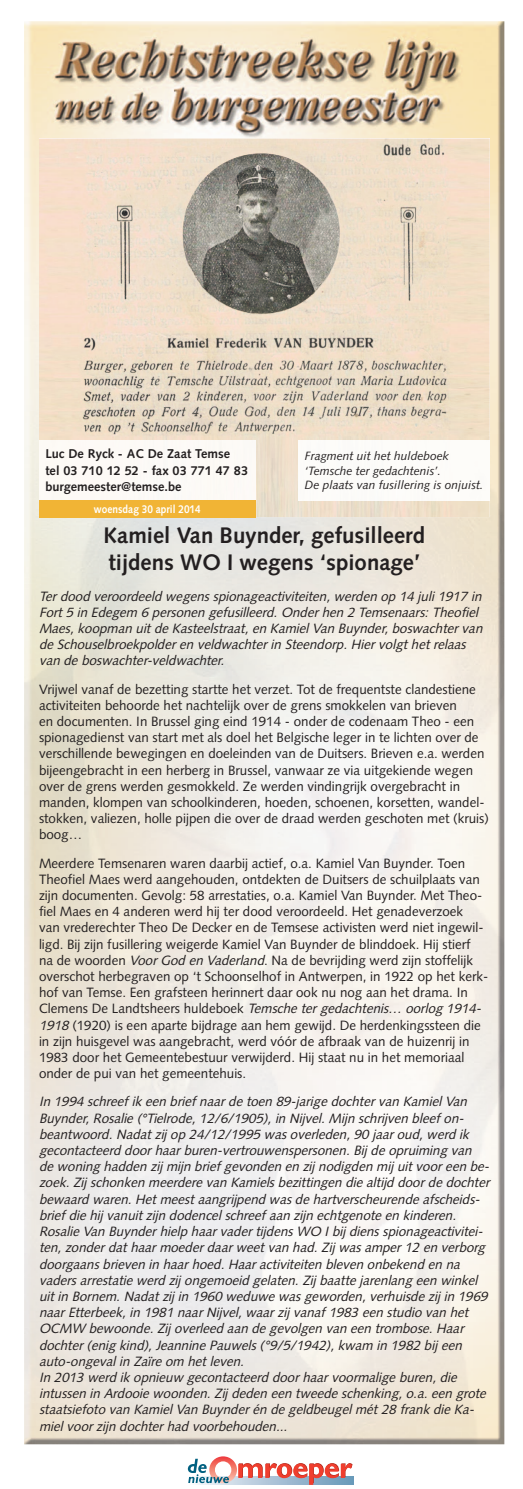
<style>
.page{position:relative;width:523px;height:1489px;background:#fff}
.page>*{position:absolute;margin:0;border:0;box-sizing:border-box;transform-origin:0 0}
.t1{font:700 22.5px/27px "Syntax LT Std";color:#231f20}
.t2{font:italic 13.5px/16.2px "Syntax LT Std";color:#231f20}
.t3{font:13.5px/16.2px "Syntax LT Std";color:#231f20}
.t4{font:700 12.75px/16.5px "Syntax LT Std";color:#231f20}
.t5{font:italic 12px/14.4px "Syntax LT Std";color:#231f20}
.t6{font:700 11.25px "Syntax LT Std";color:#fff;scale:.9 1}
.s1{font-style:italic}
</style>
<div class="page">
<img style="left:24px;top:21px;width:480px;height:1423px">
<img style="left:39px;top:138px;width:451px;height:379px">
<img style="left:298px;top:440px;width:192px;height:60px">
<div style="left:39px;top:440px;width:217px;height:60px;background:#fdfaf6"></div>
<div style="left:39px;top:500px;width:217px;height:17px;background:#f1b435"></div>
<div style="left:188px;top:1476px;width:166px;height:8px;background:#6899b9"></div>
<svg style="left:188px;top:1456px;width:165px;height:28px"></svg>
<p class="t4" style="left:45px;top:446px;width:204px">Luc De Ryck - AC De Zaat Temse<br>tel 03 710 12 52 - fax 03 771 47 83 burgemeester@temse.be</p>
<p class="t6" style="left:94px;top:502px;width:120px">woensdag 30 april 2014</p>
<p class="t5" style="left:305px;top:449px;width:180px">Fragment uit het huldeboek ‘Temsche ter gedachtenis’.<br>De plaats van fusillering is onjuist.</p>
<h1 class="t1" style="left:104px;top:521px;width:323px">Kamiel Van Buynder, gefusilleerd tijdens WO I wegens ‘spionage’</h1>
<p class="t2" style="left:39px;top:588px;width:448px">Terdood veroordeeld wegensspionageactiviteiten,werden op 14 juli1917 in Fort5 in Edegem 6 personen gefusilleerd.Onderhen 2 Temsenaars:Theofiel Maes,koopman uitde Kasteelstraat,en KamielVan Buynder,boswachtervan de Schouselbroekpolderen veldwachterin Steendorp.Hiervolgthetrelaas van de boswachter-veldwachter.</p>
<p class="t3" style="left:39px;top:680px;width:451px">Vrijwel vanaf de bezetting startte het verzet. Tot de frequentste clandestiene activiteiten behoorde het nachtelijk over de grens smokkelen van brieven<br>en documenten. In Brussel ging eind 1914 - onder de codenaam Theo - een spionagedienst van start met als doel het Belgische leger in te lichten over de verschillende bewegingen en doeleinden van de Duitsers. Brieven e.a. werden bijeengebracht in een herberg in Brussel, vanwaar ze via uitgekiende wegen over de grens werden gesmokkeld. Ze werden vindingrijk overgebracht in manden, klompen van schoolkinderen, hoeden, schoenen, korsetten, wandel&shy;stokken, valiezen, holle pijpen die over de draad werden geschoten met (kruis) boog…</p>
<p class="t3" style="left:39px;top:854px;width:451px">Meerdere Temsenaren waren daarbij actief, o.a. Kamiel Van Buynder. Toen Theofiel Maes werd aangehouden, ontdekten de Duitsers de schuilplaats van zijn documenten. Gevolg: 58 arrestaties, o.a. Kamiel Van Buynder. Met Theo&shy;fiel Maes en 4 anderen werd hij ter dood veroordeeld. Het genadeverzoek<br>van vrederechter Theo De Decker en de Temsese activisten werd niet ingewil&shy;ligd. Bij zijn fusillering weigerde Kamiel Van Buynder de blinddoek. Hij stierf<br>na de woorden <span class="s1">VoorGod en Vaderland</span>. Na de bevrijding werd zijn stoffelijk overschot herbegraven op ‘t Schoonselhof in Antwerpen, in 1922 op het kerk&shy;hof van Temse. Een grafsteen herinnert daar ook nu nog aan het drama. In<br>C l e m e n s D e L a n d ts h e e rs h u l d e b o e k <span class="s1">Temsche tergedachtenis… oorlog 1914- 1918</span> (1920) is een aparte bijdrage aan hem gewijd. De herdenkingssteen die in zijn huisgevel was aangebracht, werd vóór de afbraak van de huizenrij in 1983 door het Gemeentebestuur verwijderd. Hij staat nu in het memoriaal onder de pui van het gemeentehuis.</p>
<p class="t2" style="left:39px;top:1093px;width:455px">In 1994 schreefik een briefnaarde toen 89-jarige dochtervan KamielVan Buynder,Rosalie (°Tielrode,12/6/1905),in Nijvel.Mij n schrijven bleefon&shy;beantwoord.Nadatzij op 24/12/1995 wasoverleden,90 jaaroud,werd ik gecontacteerd doorhaarburen-vertrouwenspersonen.Bij de opruiming van de woning hadden zij mij n briefgevonden en zij nodigden mij uitvooreen be&shy;zoek.Zij schonken meerdere van Kamielsbezittingen die altijd doorde dochter bewaard waren.Hetmeestaangrijpend wasde hartverscheurende afscheids&shy;briefdie hij vanuitzij n dodencelschreefaan zij n echtgenote en kinderen.<br>Rosalie Van Buynderhielp haarvadertijdensWO Ibij diensspionageactivitei&shy;ten,zonderdathaarmoederdaarweetvan had.Zij wasamper12 en verborg doorgaansbrieven in haarhoed.Haaractiviteiten bleven onbekend en na vadersarrestatie werd zij ongemoeid gelaten.Zij baatte jarenlang een winkel uitin Bornem.Nadatzij in 1960 weduwe wasgeworden,verhuisde zij in 1969 naarEtterbeek,in 1981 naarNijvel,waarzij vanaf1983 een studio van het OCMW bewoonde.Zij overleed aan de gevolgen van een trombose.Haar dochter(enig kind),Jeannine Pauwels(°9/5/1942),kwam in 1982 bij een auto-ongevalin Zaïre om hetleven.<br>In 2013 werd ik opnieuw gecontacteerd doorhaarvoormalige buren,die intussen in Ardooie woonden.Zij deden een tweede schenking,o.a.een grote staatsiefoto van KamielVan Buynderén de geldbeugelmét28 frank die Ka&shy;mielvoorzijn dochterhad voorbehouden...</p>
</div>
